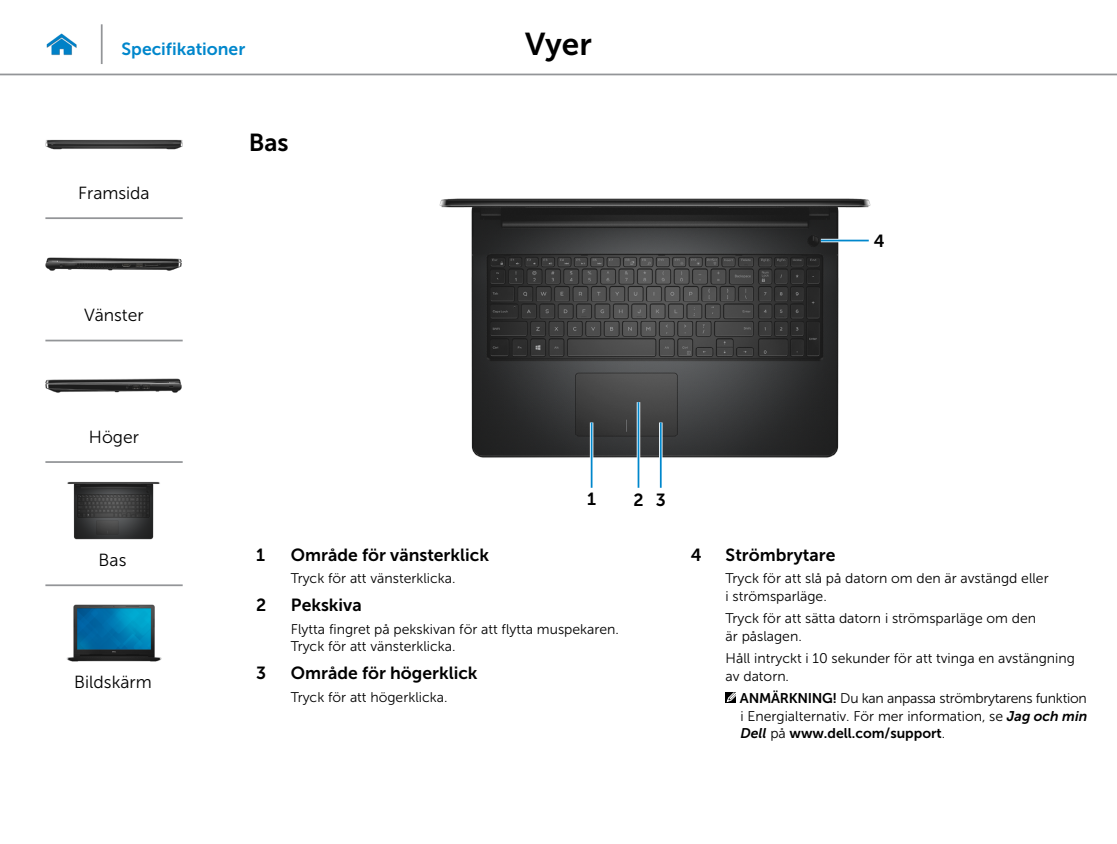
<style>
.page{position:relative;width:1117px;height:844px;background:#fff}
.page>*{position:absolute;margin:0;border:0;box-sizing:border-box;transform-origin:0 0}
.t1{font:31.5px "Museo Sans For Dell 700";color:#000}
.Head2{font:24.5px "Museo Sans For Dell 700";color:#000}
.Callout_Head{font:17.5px "Museo Sans For Dell 700";color:#000}
.t2{font:17.5px "Museo Sans For Dell 300";color:#000}
.t3{font:17.5px "Museo Sans For Dell 700";color:#0087cc}
.Callout-L{font:17.5px "Museo Sans For Dell 700";color:#000}
.Callout_description{font:14px/17.5px "Museo Sans For Dell 300";color:#000}
.Note{font:14px/17.5px "Museo Sans For Dell 300";color:#000;text-align:justify}
.s1{font-family:"Museo Sans For Dell 700"}
.s2{font-family:"Museo Sans For Dell 700";font-style:italic}
</style>
<div class="page">
<hr style="left:0;top:74px;width:1116px;height:1px;background:#939598">
<img style="left:46px;top:33px;width:31px;height:23px">
<img style="left:439px;top:198px;width:432px;height:260px">
<svg style="left:589px;top:422px;width:4px;height:65px"></svg>
<hr style="left:590px;top:422px;width:2px;height:65px;background:#0087cc">
<svg style="left:636px;top:402px;width:4px;height:85px"></svg>
<hr style="left:637px;top:402px;width:2px;height:85px;background:#0087cc">
<hr style="left:659px;top:422px;width:3px;height:65px;background:#fff">
<hr style="left:659px;top:422px;width:2px;height:65px;background:#0087cc">
<hr style="left:820px;top:239px;width:48px;height:3px;background:#fff">
<hr style="left:820px;top:239px;width:48px;height:2px;background:#0087cc">
<svg style="left:725px;top:692px;width:11px;height:11px"></svg>
<svg style="left:726px;top:692px;width:10px;height:9px"></svg>
<hr style="left:101px;top:24px;width:2px;height:40px;background:#939598">
<img style="left:45px;top:140px;width:137px;height:9px">
<img style="left:45px;top:257px;width:137px;height:14px">
<img style="left:45px;top:378px;width:137px;height:15px">
<img style="left:67px;top:481px;width:93px;height:58px">
<img style="left:67px;top:604px;width:94px;height:57px">
<hr style="left:45px;top:217px;width:138px;height:2px;background:#939598">
<hr style="left:45px;top:339px;width:138px;height:2px;background:#939598">
<hr style="left:45px;top:461px;width:138px;height:2px;background:#939598">
<hr style="left:45px;top:584px;width:138px;height:2px;background:#939598">
<p class="t3" style="left:122px;top:39px;width:125px">Specifikationer</p>
<h1 class="t1" style="left:525px;top:26px;width:68px">Vyer</h1>
<p class="t2" style="left:78px;top:183px;width:73px">Framsida</p>
<p class="t2" style="left:84px;top:305px;width:61px">Vänster</p>
<p class="Head2" style="left:249px;top:128px;width:41px">Bas</p>
<p class="Callout-L" style="left:873px;top:231px;width:12px">4</p>
<p class="t2" style="left:89px;top:428px;width:52px">Höger</p>
<p class="t2" style="left:99px;top:550px;width:29px">Bas</p>
<p class="t2" style="left:74px;top:672px;width:79px">Bildskärm</p>
<p class="Callout-L" style="left:587px;top:489px;width:10px">1</p>
<p class="Callout-L" style="left:633px;top:489px;width:12px">2</p>
<p class="Callout-L" style="left:655px;top:489px;width:12px">3</p>
<p class="Callout_Head" style="left:256px;top:544px;width:10px">1</p>
<p class="Callout_Head" style="left:291px;top:544px;width:199px">Område för vänsterklick</p>
<p class="Callout_description" style="left:291px;top:569px;width:166px">Tryck för att vänsterklicka.</p>
<p class="Callout_Head" style="left:256px;top:595px;width:12px">2</p>
<p class="Callout_Head" style="left:291px;top:595px;width:72px">Pekskiva</p>
<p class="Callout_description" style="left:291px;top:620px;width:329px">Flytta fingret på pekskivan för att flytta muspekaren.<br>Tryck för att vänsterklicka.</p>
<p class="Callout_Head" style="left:256px;top:663px;width:12px">3</p>
<p class="Callout_Head" style="left:291px;top:663px;width:188px">Område för högerklick</p>
<p class="Callout_description" style="left:291px;top:688px;width:158px">Tryck för att högerklicka.</p>
<p class="Callout_Head" style="left:690px;top:544px;width:12px">4</p>
<p class="Callout_Head" style="left:725px;top:544px;width:111px">Strömbrytare</p>
<p class="Callout_description" style="left:725px;top:569px;width:324px">Tryck för att slå på datorn om den är avstängd eller i strömsparläge.</p>
<p class="Callout_description" style="left:725px;top:609px;width:312px">Tryck för att sätta datorn i strömsparläge om den är påslagen.</p>
<p class="Callout_description" style="left:725px;top:649px;width:351px">Håll intryckt i 10 sekunder för att tvinga en avstängning av datorn.</p>
<p class="Note" style="left:739px;top:689px;width:349px"><span class="s1">ANMÄRKNING!</span> Du kan anpassa strömbrytarens funktion i Energialternativ. För mer information, se <span class="s2">Jag och min Dell</span> på <span class="s1">www.dell.com/support</span>.</p>
</div>
